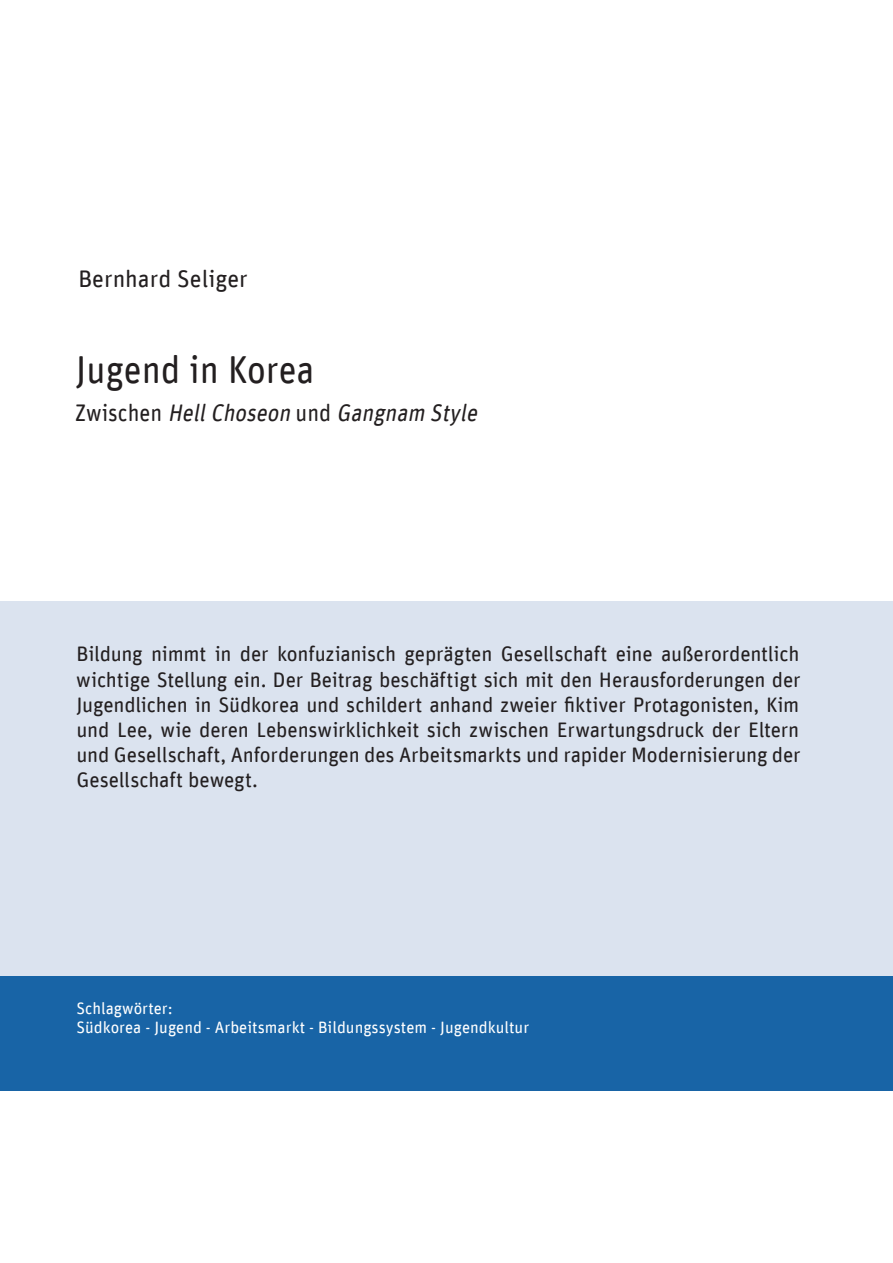
<style>
.page{position:relative;width:893px;height:1263px;background:#fff}
.page>*{position:absolute;margin:0;border:0;box-sizing:border-box;transform-origin:0 0}
.Copy_Light_10-13_FS{font:39px "Unit Rounded Offc";color:#231f20;scale:.93 1}
.Copy_Light_10-13_FS-2{font:italic 24px "Unit Rounded Offc";color:#231f20;scale:.93 1}
.Copy_Light_10-13_FS-3{font:24px "Unit Rounded Offc";color:#231f20}
.t1{font:21px/25.2px "Unit Rounded Offc";letter-spacing:-.01em;color:#231f20;text-align:justify}
.Vorspann_FS{font:16.5px "Unit Rounded Offc";color:#fff}
.s1{font-style:normal}
</style>
<div class="page">
<div style="left:0;top:602px;width:893px;height:378px;background:#dbe3ef"></div>
<div style="left:0;top:976px;width:893px;height:115px;background:#1864a6"></div>
<p class="Copy_Light_10-13_FS-3" style="left:78px;top:265px;width:171px">Bernhard Seliger</p>
<p class="Copy_Light_10-13_FS" style="left:76px;top:346px;width:258px">Jugend in Korea</p>
<p class="Copy_Light_10-13_FS-2" style="left:75px;top:399px;width:439px"><span class="s1">Z w i s c h e n</span> HellChoseon <span class="s1">u n d</span> Gangnam Style</p>
<p class="t1" style="left:76px;top:642px;width:726px">Bildung nimmt in der konfuzianisch geprägten Gesellschaft eine außerordentlich wichtige Stellung ein. Der Beitrag beschäftigt sich mit den Herausforderungen der Jugendlichen in Südkorea und schildert anhand zweier fiktiver Protagonisten, Kim und Lee, wie deren Lebenswirklichkeit sich zwischen Erwartungsdruck der Eltern und Gesellschaft, Anforderungen des Arbeitsmarkts und rapider Modernisierung der Gesellschaft bewegt.</p>
<p class="Vorspann_FS" style="left:76px;top:999px;width:98px">Schlagwörter:</p>
<p class="Vorspann_FS" style="left:76px;top:1018px;width:454px">Südkorea - Jugend - Arbeitsmarkt - Bildungssystem - Jugendkultur</p>
</div>
